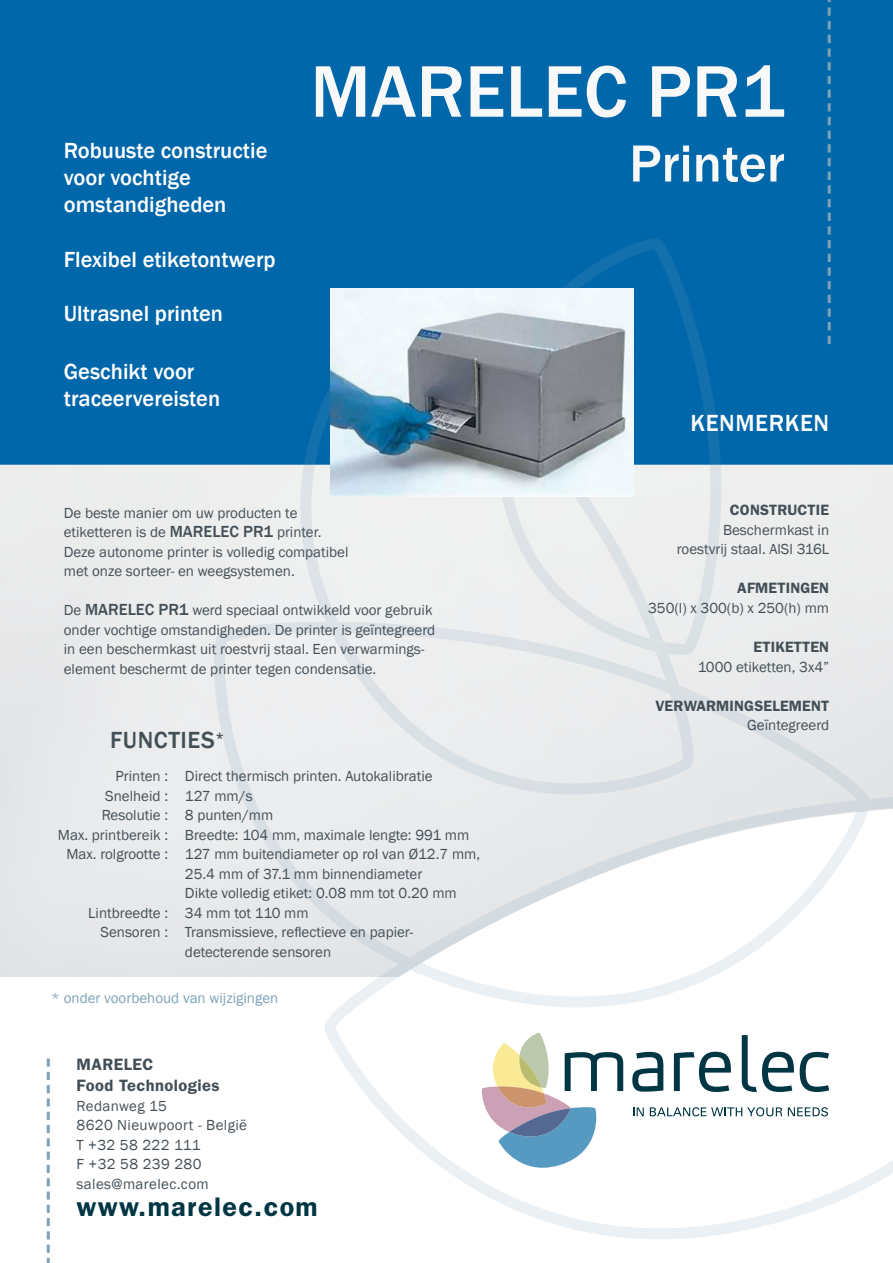
<style>
.page{position:relative;width:893px;height:1263px;background:#fff}
.page>*{position:absolute;margin:0;border:0;box-sizing:border-box;transform-origin:0 0}
.t1{font:500 75.6px "Franklin Gothic";color:#f8f8f8}
.t2{font:500 54px "Franklin Gothic";color:#f8f8f8}
.t3{font:600 27px "Franklin Gothic";letter-spacing:.05em;color:#003644}
.t4{font:500 24px "Franklin Gothic";color:#fff}
.t5{font:500 24px "Franklin Gothic";letter-spacing:.025em;color:#434f57}
.t6{font:500 22.5px/27px "Franklin Gothic";color:#fff}
.t7{font:600 16.5px/21px "Franklin Gothic";letter-spacing:.025em;color:#434f57}
.t8{font:15px/19.5px "Franklin Gothic";color:#434f57}
.t9{font:15px/19.5px "Franklin Gothic";letter-spacing:.025em;color:#434f57}
.t10{font:600 15px "Franklin Gothic";letter-spacing:.01em;color:#434f57}
.t11{font:15px "Franklin Gothic";color:#7ea1b7}
.s1{font-weight:500;font-size:16.5px}
</style>
<div class="page">
<div style="left:0;top:0;width:893px;height:465px;background:#0067aa"></div>
<svg style="left:325px;top:794px;width:568px;height:445px"></svg>
<svg style="left:213px;top:622px;width:656px;height:389px;fill:#eaebec"></svg>
<svg style="left:398px;top:799px;width:472px;height:171px"></svg>
<svg style="left:299px;top:306px;width:395px;height:489px;background:#d2dee6"></svg>
<svg style="left:497px;top:238px;width:225px;height:417px"></svg>
<svg style="left:326px;top:393px;width:357px;height:306px"></svg>
<svg style="left:800px;top:1052px;width:29px;height:40px"></svg>
<svg style="left:632px;top:1052px;width:31px;height:40px"></svg>
<svg style="left:742px;top:1035px;width:52px;height:57px"></svg>
<svg style="left:674px;top:1052px;width:57px;height:40px"></svg>
<svg style="left:633px;top:1107px;width:11px;height:9px"></svg>
<svg style="left:650px;top:1107px;width:132px;height:9px"></svg>
<svg style="left:788px;top:1107px;width:40px;height:9px"></svg>
<svg style="left:481px;top:1033px;width:142px;height:135px"></svg>
<svg style="left:47px;top:1058px;width:3px;height:205px"></svg>
<svg style="left:828px;top:0;width:3px;height:344px"></svg>
<img style="left:331px;top:289px;width:302px;height:208px">
<h3 class="t6" style="left:64px;top:137px;width:205px">Robuuste constructie voor vochtige omstandigheden</h3>
<h3 class="t6" style="left:64px;top:246px;width:213px">Flexibel etiketontwerp</h3>
<h3 class="t6" style="left:64px;top:300px;width:161px">Ultrasnel printen</h3>
<h3 class="t6" style="left:64px;top:359px;width:158px">Geschikt voor traceervereisten</h3>
<h1 class="t1" style="left:310px;top:45px;width:476px">MARELEC PR1</h1>
<h2 class="t2" style="left:629px;top:130px;width:157px">Printer</h2>
<h3 class="t4" style="left:690px;top:408px;width:62px">Kenmerke</h3>
<h3 class="t4" style="left:814px;top:408px;width:17px">n</h3>
<p class="t8" style="left:64px;top:503px;width:286px">De beste manier om uw producten te etiketteren is de <span class="s1">MARELEC PR1</span> printer.<br>Deze autonome printer is volledig compatibel met onze sorteer- en weegsystemen.</p>
<p class="t8" style="left:64px;top:601px;width:373px">De <span class="s1">MARELEC PR1</span> werd speciaal ontwikkeld voor gebruik onder vochtige omstandigheden. De printer is geïntegreerd in een beschermkast uit roestvrij staal. Een verwarmings&shy;element beschermt de printer tegen condensatie.</p>
<h3 class="t5" style="left:110px;top:725px;width:116px">FUNCTIeS<sup>*</sup></h3>
<p class="t8" style="left:58px;top:767px;width:112px;text-align:right">Printen :<br>Snelheid :<br>Resolutie :<br>Max. printbereik :<br>Max. rolgrootte :</p>
<p class="t8" style="left:88px;top:903px;width:81px;text-align:right">Lintbreedte :<br>Sensoren :</p>
<p class="t8" style="left:185px;top:767px;width:297px">Direct thermisch printen. Autokalibratie<br>127 mm/s<br>8 punten/mm<br>Breedte: 104 mm, maximale lengte: 991 mm<br>127 mm buitendiameter op roI van Ø12.7 mm,<br>25.4 mm of 37.1 mm binnendiameter<br>Dikte volledig etiket: 0.08 mm tot 0.20 mm<br>34 mm tot 110 mm<br>Transmissieve, reflectieve en papier&shy;detecterende sensoren</p>
<p class="t11" style="left:51px;top:989px;width:229px">* onder voorbehoud van wijzigingen</p>
<p class="t7" style="left:77px;top:1054px;width:145px">MARELEC<br>FOOD TECHNOLOGIES</p>
<p class="t9" style="left:77px;top:1096px;width:172px">Redanweg 15<br>8620 Nieuwpoort - België<br>T +32 58 222 111<br>F +32 58 239 280 sales@marelec.com</p>
<h3 class="t3" style="left:77px;top:1190px;width:243px">WWW.MARELEC.COM</h3>
<p class="t10" style="left:730px;top:501px;width:99px">CONSTRUCTIE</p>
<p class="t8" style="left:677px;top:520px;width:154px;text-align:right">Beschermkast in roestvrij staal. AlSl 316L</p>
<p class="t10" style="left:737px;top:579px;width:21px">AFMET</p>
<p class="t10" style="left:786px;top:579px;width:45px">INGEN</p>
<p class="t8" style="left:648px;top:598px;width:182px">350(l) x 300(b) x 250(h) mm</p>
<p class="t10" style="left:754px;top:638px;width:41px">ETIKETTE</p>
<p class="t10" style="left:819px;top:638px;width:11px">N</p>
<p class="t8" style="left:698px;top:657px;width:133px">1000 etiketten, 3x4”</p>
<p class="t10" style="left:655px;top:696px;width:53px">VERWARM</p>
<p class="t10" style="left:730px;top:696px;width:45px">INGSELEME</p>
<p class="t10" style="left:811px;top:696px;width:19px">NT</p>
<p class="t8" style="left:747px;top:715px;width:83px">Geïntegreerd</p>
</div>
